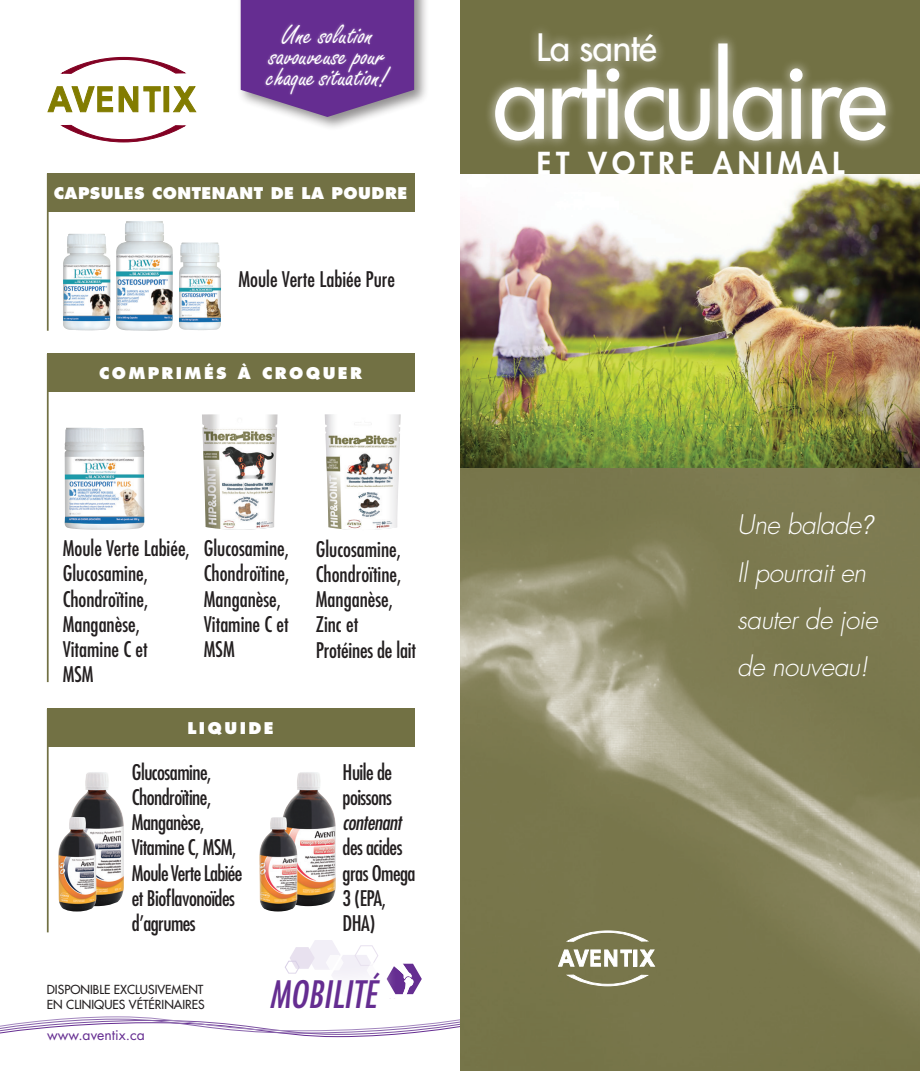
<style>
.page{position:relative;width:920px;height:1071px;background:#fff}
.page>*{position:absolute;margin:0;border:0;box-sizing:border-box;transform-origin:0 0}
.t1{font:italic condensed 36.75px "Futura Std";color:#652d91}
.t2{font:500 36.75px "Futura Std";letter-spacing:-.02em;color:#fff}
.t3{font:29.75px/21px "Freestyle Script";color:#fff;text-align:center}
.t4{font:800 29.57px "Futura Std";letter-spacing:.17em;color:#fff}
.t5{font:italic 300 26.25px/47.2px "Futura Std";letter-spacing:-.02em;color:#fff}
.t6{font:condensed 21px/25.2px "Futura Std";color:#231f20}
.t7{font:condensed 21px/25.2px "Futura Std";letter-spacing:-.025em;color:#231f20}
.t8{font:italic condensed 21px "Futura Std";letter-spacing:-.025em;color:#231f20}
.t9{font:800 15.75px "Futura Std";letter-spacing:.03em;color:#fff}
.t10{font:800 15.75px "Futura Std";letter-spacing:.15em;color:#fff}
.t11{font:14px "Futura Std";color:#652d91}
.t12{font:500 12.25px/14.5px "Futura Std";color:#231f20}
.s1{font-family:"Helvetica Neue LT Std";font-stretch:condensed}
</style>
<div class="page">
<svg style="left:0;top:1016px;width:460px;height:21px"></svg>
<img style="left:460px;top:173px;width:460px;height:898px">
<svg style="left:558px;top:950px;width:74px;height:17px"></svg>
<svg style="left:639px;top:950px;width:16px;height:17px"></svg>
<svg style="left:566px;top:974px;width:82px;height:12px"></svg>
<svg style="left:566px;top:930px;width:82px;height:12px"></svg>
<div style="left:460px;top:0;width:460px;height:173px;background:#727144"></div>
<svg style="left:47px;top:86px;width:114px;height:27px"></svg>
<div style="left:164px;top:87px;width:5px;height:25px;background:#827c00"></div>
<svg style="left:173px;top:86px;width:24px;height:27px"></svg>
<svg style="left:60px;top:124px;width:126px;height:19px"></svg>
<svg style="left:60px;top:56px;width:126px;height:18px"></svg>
<svg style="left:291px;top:940px;width:131px;height:55px"></svg>
<div style="left:254px;top:956px;width:143px;height:70px;background:#fff"></div>
<div style="left:47px;top:173px;width:367px;height:39px;background:#727144"></div>
<div style="left:47px;top:354px;width:367px;height:38px;background:#727144"></div>
<div style="left:47px;top:708px;width:367px;height:38px;background:#727144"></div>
<hr style="left:47px;top:173px;width:2px;height:158px;background:#727144">
<hr style="left:47px;top:354px;width:2px;height:328px;background:#727144">
<hr style="left:47px;top:709px;width:2px;height:223px;background:#727144">
<div style="left:237px;top:0;width:192px;height:131px;background:#231f20;opacity:.5"></div>
<svg style="left:241px;top:0;width:173px;height:117px;background:#7e52a0"></svg>
<div style="left:263px;top:22px;width:130px;height:75px;background:#fff;opacity:.3"></div>
<div style="left:484px;top:32px;width:412px;height:120px;background:#fff;opacity:.75"></div>
<svg style="left:495px;top:43px;width:390px;height:98px"></svg>
<img style="left:202px;top:414px;width:76px;height:116px">
<img style="left:65px;top:428px;width:77px;height:102px">
<img style="left:63px;top:234px;width:38px;height:96px">
<img style="left:116px;top:221px;width:43px;height:109px">
<img style="left:179px;top:243px;width:40px;height:87px">
<img style="left:325px;top:414px;width:76px;height:116px">
<img style="left:283px;top:772px;width:53px;height:134px">
<img style="left:259px;top:817px;width:38px;height:95px">
<img style="left:71px;top:772px;width:53px;height:134px">
<img style="left:58px;top:817px;width:38px;height:95px">
<h2 class="t3" style="left:267px;top:26px;width:122px">Une solution savouveuse pour chaque situation!</h2>
<p class="t9" style="left:54px;top:183px;width:355px">CAPSULES CONTENANT DE LA POUDRE</p>
<p class="t6" style="left:238px;top:266px;width:158px">Moule Verte Labiée Pure</p>
<p class="t10" style="left:99px;top:363px;width:264px">COMPRIMÉS À CROQUER</p>
<p class="t6" style="left:63px;top:536px;width:129px">Moule Verte Labiée,<br>Glucosamine,<br>Chondroïtine,<br>Manganèse,<br>Vitamine C et<br>MSM</p>
<p class="t6" style="left:204px;top:536px;width:87px">Glucosamine,<br>Chondroïtine,<br>Manganèse,<br>Vitamine C et<br>MSM</p>
<p class="t6" style="left:316px;top:536px;width:102px">Glucosamine,<br>Chondroïtine,<br>Manganèse,<br>Zinc et<br>Protéines de lait</p>
<p class="t10" style="left:187px;top:718px;width:88px">LIQUIDE</p>
<p class="t7" style="left:132px;top:759px;width:112px">Glucosamine,<br>Chondroïtine,<br>Manganèse,<br>Vitamine C, MSM,<br>Moule Verte Labiée et Bioflavonoïdes d’agrumes</p>
<p class="t7" style="left:343px;top:759px;width:51px">Huile de poissons</p>
<p class="t8" style="left:343px;top:810px;width:60px">contenant</p>
<p class="t7" style="left:343px;top:835px;width:74px">des acides gras Omega<br>3 (EPA,<br>DHA)</p>
<p class="t12" style="left:47px;top:982px;width:159px">DISPONIBLE EXCLUSIVEMENT<br>EN CLINIQUES VÉTÉRINAIRES</p>
<h1 class="t1" style="left:270px;top:973px;width:108px">MOBILITÉ</h1>
<p class="t11" style="left:47px;top:1026px;width:99px">www.aventix.ca</p>
<h1 class="t2" style="left:536px;top:25px;width:122px">La santé</h1>
<h3 class="t4" style="left:537px;top:144px;width:309px">ET VOTRE ANIMAL</h3>
<p class="t5" style="left:737px;top:502px;width:142px">Une balade<span class="s1">?<br></span>Il pourrait en sauter de joie de nouveau!</p>
</div>
